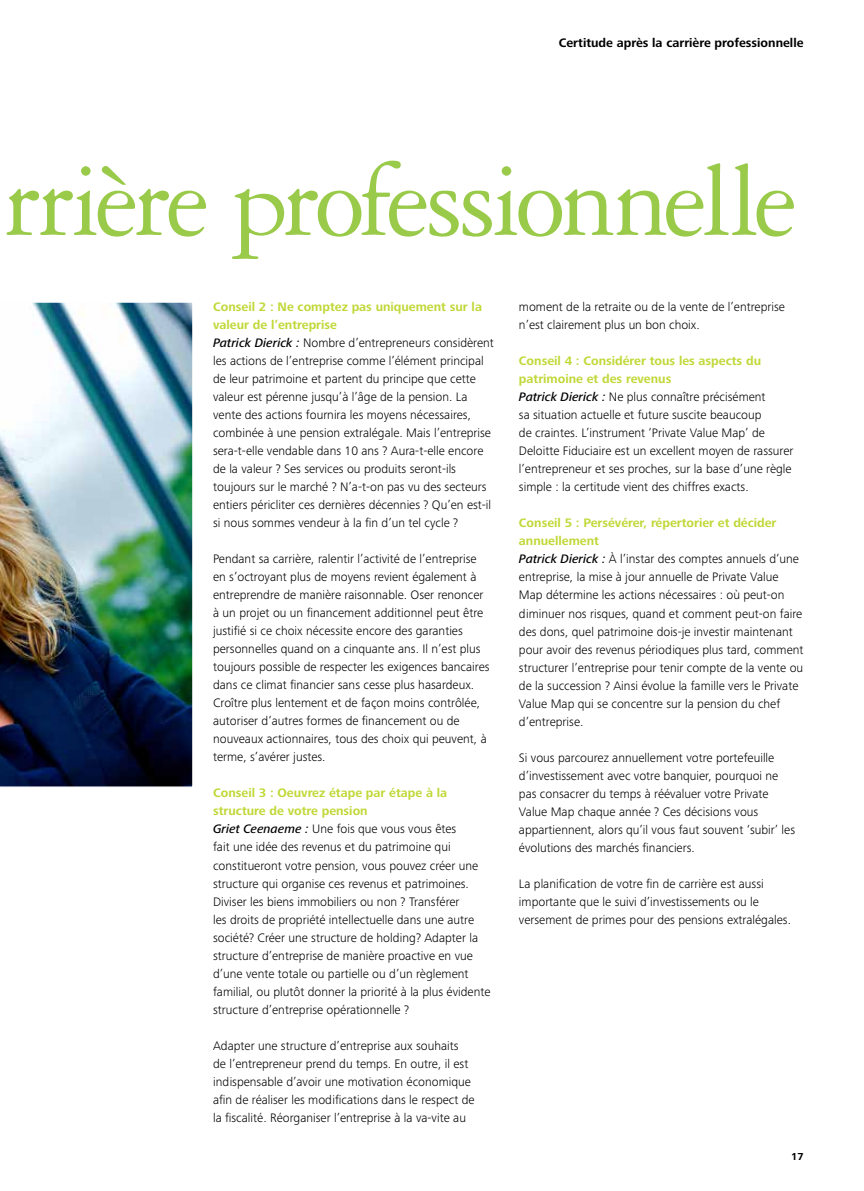
<style>
.page{position:relative;width:864px;height:1191px;background:#fff}
.page>*{position:absolute;margin:0;border:0;box-sizing:border-box;transform-origin:0 0}
.t1{font:111px "Garamond 3 LT Std";letter-spacing:-.045em;color:#99ca49}
.t2{font:300 12.75px/18px "Frutiger Next Pro";color:#000}
.t3{font:700 12.75px "Frutiger Next Pro";color:#000}
.t4{font:700 10.5px "Frutiger Next Pro";color:#000}
.s1{font-weight:700;color:#c1d837}
.s2{font-weight:500;font-style:italic}
</style>
<div class="page">
<img style="left:0;top:302px;width:193px;height:485px">
<p class="t3" style="left:558px;top:36px;width:246px">Certitude après la carrière professionnelle</p>
<h1 class="t1" style="left:3px;top:141px;width:795px">rrière professionnelle</h1>
<p class="t2" style="left:213px;top:298px;width:282px"><span class="s1">Conseil 2 : Ne comptez pas uniquement sur la valeur de l’entreprise<br></span><span class="s2">Patrick Dierick :</span> Nombre d’entrepreneurs considèrent les actions de l’entreprise comme l’élément principal de leur patrimoine et partent du principe que cette valeur est pérenne jusqu’à l’âge de la pension. La vente des actions fournira les moyens nécessaires, combinée à une pension extralégale. Mais l’entreprise sera-t-elle vendable dans 10 ans ? Aura-t-elle encore de la valeur ? Ses services ou produits seront-ils toujours sur le marché ? N’a-t-on pas vu des secteurs entiers péricliter ces dernières décennies ? Qu’en est-il si nous sommes vendeur à la fin d’un tel cycle ?</p>
<p class="t2" style="left:213px;top:550px;width:278px">Pendant sa carrière, ralentir l’activité de l’entreprise en s’octroyant plus de moyens revient également à entreprendre de manière raisonnable. Oser renoncer à un projet ou un financement additionnel peut être justifié si ce choix nécessite encore des garanties personnelles quand on a cinquante ans. Il n’est plus toujours possible de respecter les exigences bancaires dans ce climat financier sans cesse plus hasardeux.<br>Croître plus lentement et de façon moins contrôlée, autoriser d’autres formes de financement ou de nouveaux actionnaires, tous des choix qui peuvent, à terme, s’avérer justes.</p>
<p class="t2" style="left:213px;top:784px;width:279px"><span class="s1">Conseil 3 : Oeuvrez étape par étape à la structure de votre pension<br></span><span class="s2">Griet Ceenaeme :</span> Une fois que vous vous êtes<br>fait une idée des revenus et du patrimoine qui constitueront votre pension, vous pouvez créer une structure qui organise ces revenus et patrimoines.<br>Diviser les biens immobiliers ou non ? Transférer<br>les droits de propriété intellectuelle dans une autre société? Créer une structure de holding? Adapter la structure d’entreprise de manière proactive en vue d’une vente totale ou partielle ou d’un règlement familial, ou plutôt donner la priorité à la plus évidente structure d’entreprise opérationnelle ?</p>
<p class="t2" style="left:213px;top:1036px;width:263px">Adapter une structure d’entreprise aux souhaits<br>de l’entrepreneur prend du temps. En outre, il est indispensable d’avoir une motivation économique afin de réaliser les modifications dans le respect de la fiscalité. Réorganiser l’entreprise à la va-vite au</p>
<p class="t2" style="left:518px;top:298px;width:267px">moment de la retraite ou de la vente de l’entreprise n’est clairement plus un bon choix.</p>
<p class="t2" style="left:518px;top:352px;width:276px"><span class="s1">Conseil 4 : Considérer tous les aspects du patrimoine et des revenus<br></span><span class="s2">Patrick Dierick :</span> Ne plus connaître précisément<br>sa situation actuelle et future suscite beaucoup<br>de craintes. L’instrument ‘Private Value Map’ de Deloitte Fiduciaire est un excellent moyen de rassurer l’entrepreneur et ses proches, sur la base d’une règle simple : la certitude vient des chiffres exacts.</p>
<p class="t2" style="left:518px;top:514px;width:286px"><span class="s1">Conseil 5 : Persévérer, répertorier et décider annuellement<br></span><span class="s2">Patrick Dierick :</span> À l’instar des comptes annuels d’une entreprise, la mise à jour annuelle de Private Value Map détermine les actions nécessaires : où peut-on diminuer nos risques, quand et comment peut-on faire des dons, quel patrimoine dois-je investir maintenant pour avoir des revenus périodiques plus tard, comment structurer l’entreprise pour tenir compte de la vente ou de la succession ? Ainsi évolue la famille vers le Private Value Map qui se concentre sur la pension du chef d’entreprise.</p>
<p class="t2" style="left:518px;top:748px;width:277px">Si vous parcourez annuellement votre portefeuille d’investissement avec votre banquier, pourquoi ne pas consacrer du temps à réévaluer votre Private Value Map chaque année ? Ces décisions vous appartiennent, alors qu’il vous faut souvent ‘subir’ les évolutions des marchés financiers.</p>
<p class="t2" style="left:518px;top:874px;width:273px">La planification de votre fin de carrière est aussi importante que le suivi d’investissements ou le versement de primes pour des pensions extralégales.</p>
<p class="t4" style="left:790px;top:1150px;width:14px">17</p>
</div>
